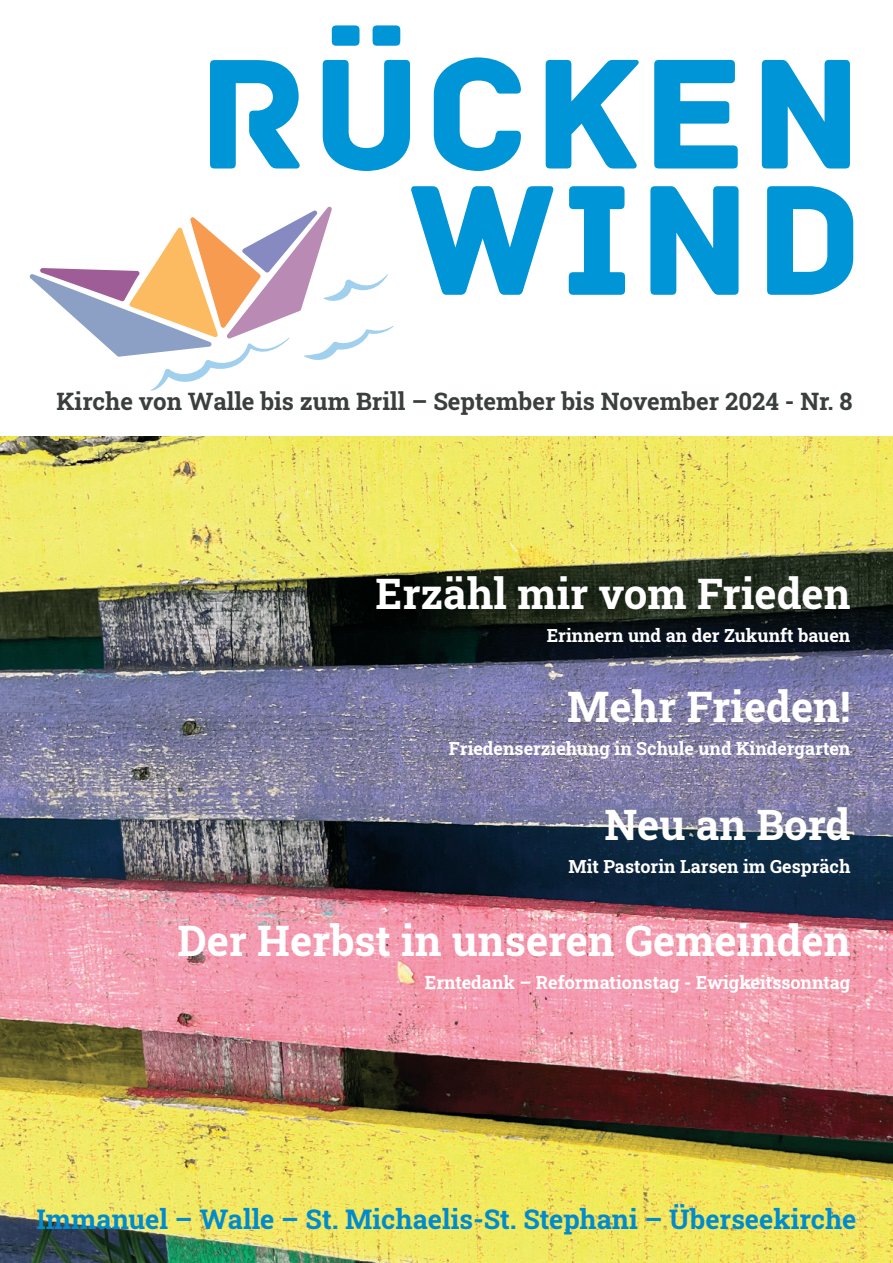
<style>
.page{position:relative;width:893px;height:1263px;background:#fff}
.page>*{position:absolute;margin:0;border:0;box-sizing:border-box;transform-origin:0 0}
.t1{font:700 42px "Roboto Slab";color:#fff}
.t2{font:700 27px "Roboto Slab";color:#008bce}
.t3{font:700 24px "Roboto Slab";color:#3a3f3e}
.t4{font:700 18px "Roboto Slab";color:#fff}
</style>
<div class="page">
<img style="left:0;top:437px;width:893px;height:826px">
<svg style="left:411px;top:186px;width:442px;height:109px;fill:#0095d6"></svg>
<svg style="left:210px;top:25px;width:640px;height:146px"></svg>
<svg style="left:30px;top:207px;width:364px;height:184px"></svg>
<h3 class="t3" style="left:56px;top:384px;width:798px">Kirche von Walle bis zum Brill – September bis November 2024 - Nr. 8</h3>
<h1 class="t1" style="left:376px;top:565px;width:476px">Erzähl mir vom Frieden</h1>
<p class="t4" style="left:547px;top:623px;width:305px">Erinnern und an der Zukunft bauen</p>
<h1 class="t1" style="left:567px;top:677px;width:285px">Mehr Frieden!</h1>
<p class="t4" style="left:449px;top:736px;width:403px">Friedenserziehung in Schule und Kindergarten</p>
<h1 class="t1" style="left:604px;top:796px;width:248px">Neu an Bord</h1>
<p class="t4" style="left:569px;top:854px;width:283px">Mit Pastorin Larsen im Gespräch</p>
<h1 class="t1" style="left:177px;top:911px;width:674px">Der Herbst in unseren Gemeinden</h1>
<p class="t4" style="left:425px;top:970px;width:427px">Erntedank – Reformationstag - Ewigkeitssonntag</p>
<h2 class="t2" style="left:37px;top:1200px;width:821px">Immanuel – Walle – St. Michaelis-St. Stephani – Überseekirche</h2>
</div>
